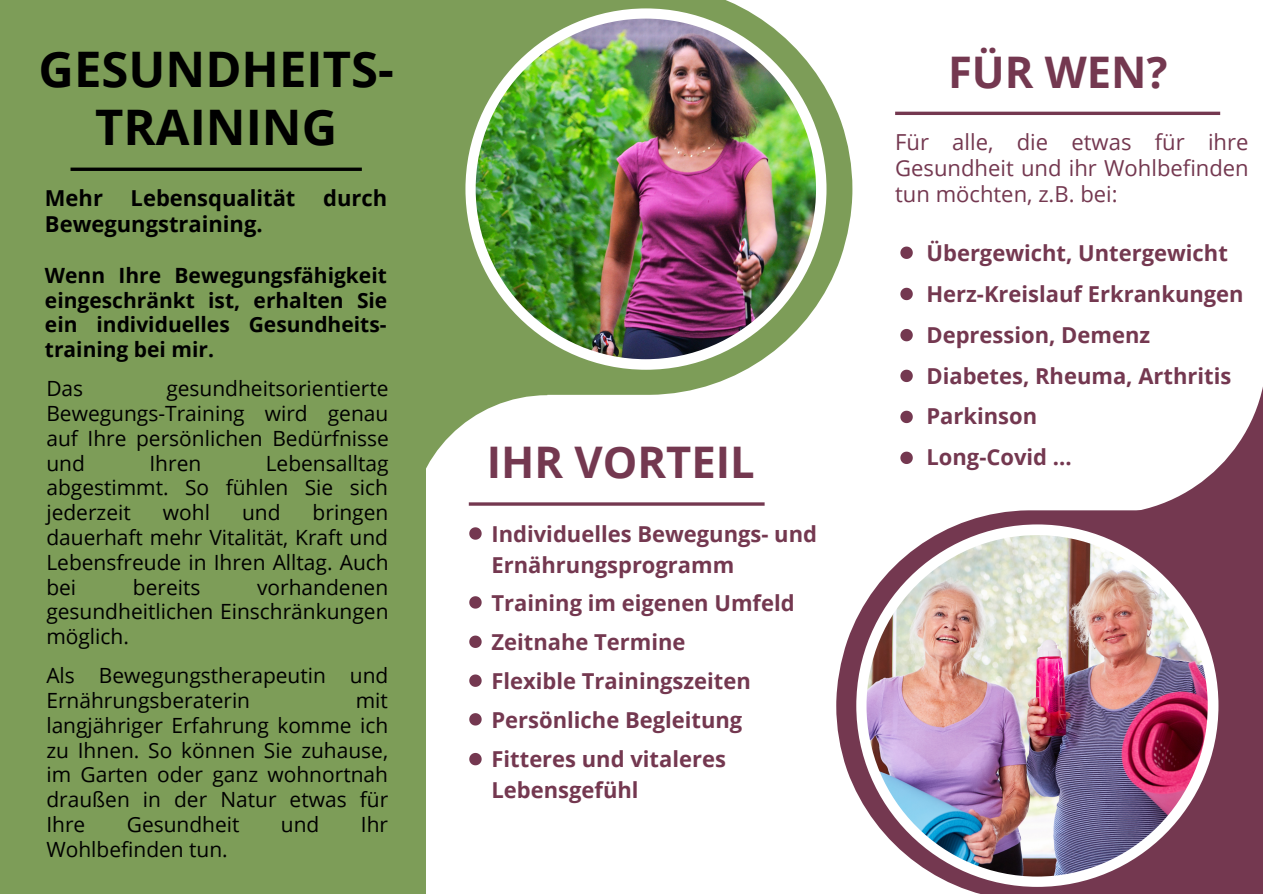
<style>
.page{position:relative;width:1263px;height:894px;background:#fff}
.page>*{position:absolute;margin:0;border:0;box-sizing:border-box;transform-origin:0 0}
.t1{font:700 49.05px/58.2px "Open Sans";color:#000;text-align:center}
.t2{font:700 43.5px "Open Sans";color:#743850}
.t3{font:22.05px/25.8px "Open Sans";color:#743850}
.t4{font:700 21.9px/30.6px "Open Sans";color:#743850}
.t5{font:700 21.9px "Open Sans";color:#000}
.t6{font:21px/24.8px "Open Sans";color:#000;text-align:justify}
.t7{font:700 21px/24.8px "Open Sans";color:#000;text-align:justify}
</style>
<div class="page">
<svg style="left:836px;top:510px;width:427px;height:383px;fill:#743850"></svg>
<div style="left:856px;top:524px;width:362px;height:362px;background:#fff;border-radius:50%"></div>
<img style="left:866px;top:535px;width:342px;height:341px;border-radius:50%">
<svg style="left:425px;top:0;width:427px;height:395px;fill:#7d9d58"></svg>
<div style="left:465px;top:8px;width:361px;height:361px;background:#fff;border-radius:50%"></div>
<img style="left:476px;top:19px;width:340px;height:340px;border-radius:50%">
<div style="left:0;top:0;width:425px;height:893px;background:#7d9d58"></div>
<hr style="left:895px;top:112px;width:325px;height:3px;background:#743850">
<svg style="left:900px;top:369px;width:13px;height:13px"></svg>
<svg style="left:900px;top:410px;width:13px;height:13px"></svg>
<svg style="left:900px;top:329px;width:13px;height:12px"></svg>
<svg style="left:900px;top:288px;width:13px;height:12px"></svg>
<svg style="left:900px;top:246px;width:13px;height:13px"></svg>
<svg style="left:71px;top:167px;width:291px;height:4px"></svg>
<svg style="left:1105px;top:387px;width:158px;height:196px"></svg>
<hr style="left:469px;top:502px;width:296px;height:3px;background:#743850">
<svg style="left:469px;top:752px;width:13px;height:13px"></svg>
<svg style="left:469px;top:596px;width:13px;height:12px"></svg>
<svg style="left:469px;top:713px;width:13px;height:12px"></svg>
<svg style="left:469px;top:674px;width:13px;height:12px"></svg>
<svg style="left:469px;top:635px;width:13px;height:12px"></svg>
<svg style="left:425px;top:336px;width:122px;height:203px"></svg>
<svg style="left:900px;top:451px;width:13px;height:13px"></svg>
<h1 class="t1" style="left:39px;top:39px;width:357px">GESUNDHEITS-<br>TRAINING</h1>
<h2 class="t2" style="left:948px;top:41px;width:221px">FÜR WEN?</h2>
<p class="t3" style="left:895px;top:128px;width:355px">Für alle, die etwas für ihre<br>Gesundheit und ihr Wohlbefinden</p>
<p class="t5" style="left:45px;top:183px;width:60px">Mehr</p>
<p class="t5" style="left:131px;top:183px;width:166px">Lebensqualität</p>
<p class="t3" style="left:895px;top:180px;width:224px">tun möchten, z.B. bei:</p>
<p class="t5" style="left:323px;top:183px;width:65px">durch</p>
<p class="t5" style="left:45px;top:209px;width:219px">Bewegungstraining.</p>
<p class="t7" style="left:45px;top:262px;width:344px">Wenn Ihre Bewegungsfähigkeit eingeschränkt ist, erhalten Sie ein individuelles Gesundheits&shy;training bei mir.</p>
<p class="t6" style="left:46px;top:376px;width:344px;text-indent:120px">gesundheitsorientierte Bewegungs-Training wird genau auf Ihre persönlichen Bedürfnisse und</p>
<p class="t6" style="left:46px;top:376px;width:38px">Das</p>
<p class="t6" style="left:46px;top:450px;width:344px;text-indent:219px">Lebensalltag abgestimmt. So fühlen Sie sich jederzeit</p>
<p class="t6" style="left:149px;top:450px;width:53px">Ihren</p>
<p class="t6" style="left:46px;top:499px;width:344px;text-indent:266px">bringen dauerhaft mehr Vitalität, Kraft und Lebensfreude in Ihren Alltag. Auch bei</p>
<p class="t6" style="left:163px;top:499px;width:49px">wohl</p>
<p class="t6" style="left:242px;top:499px;width:40px">und</p>
<p class="t6" style="left:46px;top:574px;width:344px;text-indent:211px">vorhandenen gesundheitlichen Einschränkungen möglich.</p>
<p class="t6" style="left:46px;top:662px;width:344px">Als Bewegungstherapeutin und<br>Ernährungsberaterin</p>
<p class="t6" style="left:133px;top:574px;width:69px">bereits</p>
<p class="t6" style="left:46px;top:687px;width:343px;text-indent:309px">mit langjähriger Erfahrung komme ich zu Ihnen. So können Sie zuhause, im Garten oder ganz wohnortnah draußen in der Natur etwas für Ihre</p>
<p class="t6" style="left:127px;top:811px;width:114px">Gesundheit</p>
<p class="t6" style="left:281px;top:811px;width:40px">und</p>
<p class="t6" style="left:361px;top:811px;width:29px">Ihr</p>
<p class="t6" style="left:46px;top:835px;width:183px">Wohlbefinden tun.</p>
<h2 class="t2" style="left:487px;top:431px;width:269px">IHR VORTEIL</h2>
<p class="t4" style="left:491px;top:518px;width:327px">Individuelles Bewegungs- und<br>Ernährungsprogramm</p>
<p class="t4" style="left:491px;top:587px;width:305px">Training im eigenen Umfeld</p>
<p class="t4" style="left:491px;top:626px;width:196px">Zeitnahe Termine</p>
<p class="t4" style="left:491px;top:665px;width:261px">Flexible Trainingszeiten</p>
<p class="t4" style="left:491px;top:704px;width:252px">Persönliche Begleitung</p>
<p class="t4" style="left:491px;top:743px;width:236px">Fitteres und vitaleres<br>Lebensgefühl</p>
<p class="t4" style="left:926px;top:237px;width:303px">Übergewicht, Untergewicht</p>
<p class="t4" style="left:926px;top:278px;width:319px">Herz-Kreislauf Erkrankungen</p>
<p class="t4" style="left:926px;top:319px;width:225px">Depression, Demenz</p>
<p class="t4" style="left:926px;top:354px;width:306px;line-height:40.8px">Diabetes, Rheuma, Arthritis<br>Parkinson</p>
<p class="t4" style="left:926px;top:441px;width:147px">Long-Covid ...</p>
</div>
